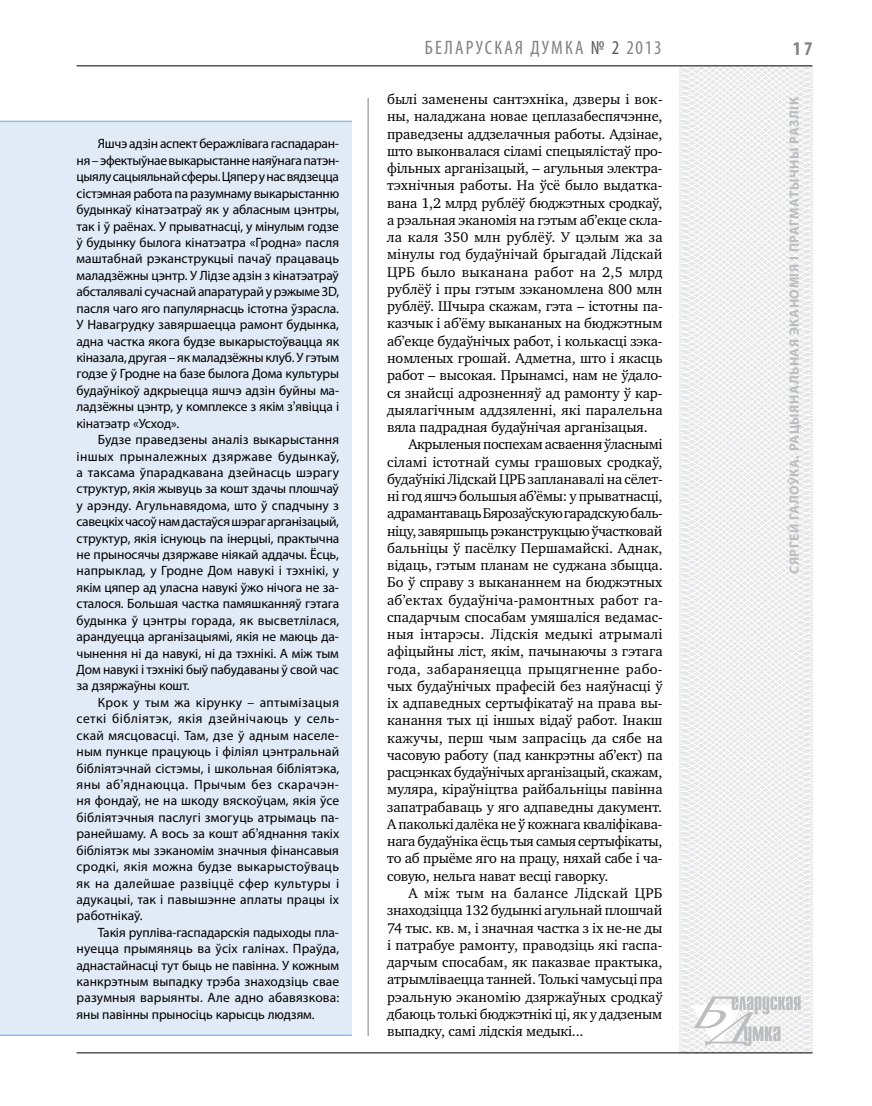
<style>
.page{position:relative;width:872px;height:1106px;background:#fff}
.page>*{position:absolute;margin:0;border:0;box-sizing:border-box;transform-origin:0 0}
.t1{font:condensed 19.5px "Myriad Pro";letter-spacing:.11em;color:#808285}
.t2{font:700 condensed 19.5px "Myriad Pro";color:#808285}
.t3{font:14.4px/17.2px "Charter C";letter-spacing:-.01em;color:#000;text-align:justify}
.t4{font:13.5px/16.4px "Myriad Pro";letter-spacing:-.01em;color:#000;text-align:justify}
.t5{font:700 13.5px "Myriad Pro";letter-spacing:.04em;color:#bcbdc0}
.s1{font-family:"Charter C"}
.s2{color:#58595b}
</style>
<div class="page">
<hr style="left:368px;top:98px;width:1px;height:938px;background:#808285">
<svg style="left:621px;top:65px;width:192px;height:989px"></svg>
<svg style="left:691px;top:996px;width:109px;height:53px"></svg>
<hr style="left:77px;top:65px;width:735px;height:1px;background:#000">
<hr style="left:77px;top:1052px;width:735px;height:1px;background:#000">
<div style="left:0;top:122px;width:352px;height:914px;background:#e1eaf7"></div>
<hr style="left:0;top:121px;width:352px;height:1px;background:#93bfe6">
<hr style="left:0;top:1034px;width:352px;height:2px;background:#93bfe6">
<p class="t4" style="left:77px;top:136px;width:264px;text-indent:21px">Яшчэ адзін аспект беражлівага гаспадаран&shy;ня – эфектыўнае выкарыстанне наяўнага патэн&shy;цыялу сацыяльнай сферы. Цяпер у нас вядзецца сістэмная работа па разумнаму выкарыстанню будынкаў кінатэатраў як у абласным цэнтры, так і ў раёнах. У прыватнасці, у мінулым годзе ў будынку былога кінатэатра «Гродна» пасля маштабнай рэканструкцыі пачаў працаваць маладзёжны цэнтр. У Лідзе адзін з кінатэатраў абсталявалі сучаснай апаратурай у рэжыме 3D, пасля чаго яго папулярнасць істотна ўзрасла.<br>У Навагрудку завяршаецца рамонт будынка, адна частка якога будзе выкарыстоўвацца як кіназала, другая – як маладзёжны клуб. У гэтым годзе ў Гродне на базе былога Дома культуры будаўнікоў адкрыецца яшчэ адзін буйны ма&shy;ладзёжны цэнтр, у комплексе з якім з<span class="s1">’</span>явіцца і кінатэатр «Усход».</p>
<p class="t4" style="left:77px;top:431px;width:264px;text-indent:21px">Будзе праведзены аналіз выкарыстання іншых прыналежных дзяржаве будынкаў, а таксама ўпарадкавана дзейнасць шэрагу структур, якія жывуць за кошт здачы плошчаў у арэнду. Агульнавядома, што ў спадчыну з савецкіх часоў нам дастаўся шэраг арганізацый, структур, якія існуюць па інерцыі, практычна не прыносячы дзяржаве ніякай аддачы. Ёсць, напрыклад, у Гродне Дом навукі і тэхнікі, у якім цяпер ад уласна навукі ўжо нічога не за&shy;сталося. Большая частка памяшканняў гэтага будынка ў цэнтры горада, як высветлілася, арандуецца арганізацыямі, якія не маюць да&shy;чынення ні да навукі, ні да тэхнікі. А між тым Дом навукі і тэхнікі быў пабудаваны ў свой час за дзяржаўны кошт.</p>
<p class="t4" style="left:77px;top:694px;width:264px;text-indent:21px">Крок у тым жа кірунку – аптымізацыя сеткі бібліятэк, якія дзейнічаюць у сель&shy;скай мясцовасці. Там, дзе ў адным населе&shy;ным пункце працуюць і філіял цэнтральнай бібліятэчнай сістэмы, і школьная бібліятэка, яны аб<span class="s1">’</span>яднаюцца. Прычым без скарачэн&shy;ня фондаў, не на шкоду вяскоўцам, якія ўсе бібліятэчныя паслугі змогуць атрымаць па&shy;ранейшаму. А вось за кошт аб<span class="s1">’</span>яднання такіх бібліятэк мы зэканомім значныя фінансавыя сродкі, якія можна будзе выкарыстоўваць як на далейшае развіццё сфер культуры і адукацыі, так і павышэнне аплаты працы іх работнікаў.</p>
<p class="t4" style="left:77px;top:923px;width:264px;text-indent:21px">Такія рупліва-гаспадарскія падыходы пла&shy;нуецца прымяняць ва ўсіх галінах. Праўда, аднастайнасці тут быць не павінна. У кожным канкрэтным выпадку трэба знаходзіць свае разумныя варыянты. Але адно абавязкова: яны павінны прыносіць карысць людзям.</p>
<h1 class="t1" style="left:425px;top:36px;width:238px">БЕЛАРУСКАЯ ДУМКА <span class="s2">№ 2</span> 2013</h1>
<h1 class="t2" style="left:793px;top:37px;width:21px">17</h1>
<p class="t3" style="left:387px;top:91px;width:277px">былі заменены сантэхніка, дзверы і вок&shy;ны, наладжана новае цеплазабеспячэнне, праведзены аддзелачныя работы. Адзінае, што выконвалася сіламі спецыялістаў про&shy;фільных арганізацый, – агульныя электра&shy;тэхнічныя работы. На ўсё было выдатка&shy;вана 1,2 млрд рублёў бюджэтных сродкаў, а рэальная эканомія на гэтым аб’екце скла&shy;ла каля 350 млн рублёў. У цэлым жа за мінулы год будаўнічай брыгадай Лідскай ЦРБ было выканана работ на 2,5 млрд рублёў і пры гэтым зэканомлена 800 млн рублёў. Шчыра скажам, гэта – істотны па&shy;казчык і аб’ёму выкананых на бюджэтным аб’екце будаўнічых работ, і колькасці зэка&shy;номленых грошай. Адметна, што і якасць работ – высокая. Прынамсі, нам не ўдало&shy;ся знайсці адрозненняў ад рамонту ў кар&shy;дыялагічным аддзяленні, які паралельна вяла падрадная будаўнічая арганізацыя.</p>
<p class="t3" style="left:387px;top:436px;width:277px;text-indent:21px">Акрыленыя поспехам асваення ўласнымі сіламі істотнай сумы грашовых сродкаў, будаўнікі Лідскай ЦРБ запланавалі на сёлет&shy;ні год яшчэ большыя аб’ёмы: у прыватнасці, адрамантаваць Бярозаўскую гарадскую баль&shy;ніцу, завяршыць рэканструкцыю ўчастковай бальніцы ў пасёлку Першамайскі. Аднак, відаць, гэтым планам не суджана збыцца.<br>Бо ў справу з выкананнем на бюджэтных аб’ектах будаўніча-рамонтных работ га&shy;спадарчым спосабам умяшаліся ведамас&shy;ныя інтарэсы. Лідскія медыкі атрымалі афіцыйны ліст, якім, пачынаючы з гэтага года, забараняецца прыцягненне рабо&shy;чых будаўнічых прафесій без наяўнасці ў іх адпаведных сертыфікатаў на права вы&shy;канання тых ці іншых відаў работ. Інакш кажучы, перш чым запрасіць да сябе на часовую работу (пад канкрэтны аб’ект) па расцэнках будаўнічых арганізацый, скажам, муляра, кіраўніцтва райбальніцы павінна запатрабаваць у яго адпаведны дакумент.<br>А паколькі далёка не ў кожнага кваліфікава&shy;нага будаўніка ёсць тыя самыя сертыфікаты, то аб прыёме яго на працу, няхай сабе і ча&shy;совую, нельга нават весці гаворку.</p>
<p class="t3" style="left:387px;top:884px;width:277px;text-indent:21px">А між тым на балансе Лідскай ЦРБ знаходзіцца 132 будынкі агульнай плошчай 74 тыс. кв. м, і значная частка з іх не-не ды і патрабуе рамонту, праводзіць які гаспа&shy;дарчым спосабам, як паказвае практыка, атрымліваецца танней. Толькі чамусьці пра рэальную эканомію дзяржаўных сродкаў дбаюць толькі бюджэтнікі ці, як у дадзеным выпадку, самі лідскія медыкі...</p>
<p class="t5" style="left:785px;top:574px;width:477px;rotate:-90deg">Сяргей ГАЛОЎКА. Рацыянальная эканомія і прагматычны разлік</p>
</div>
